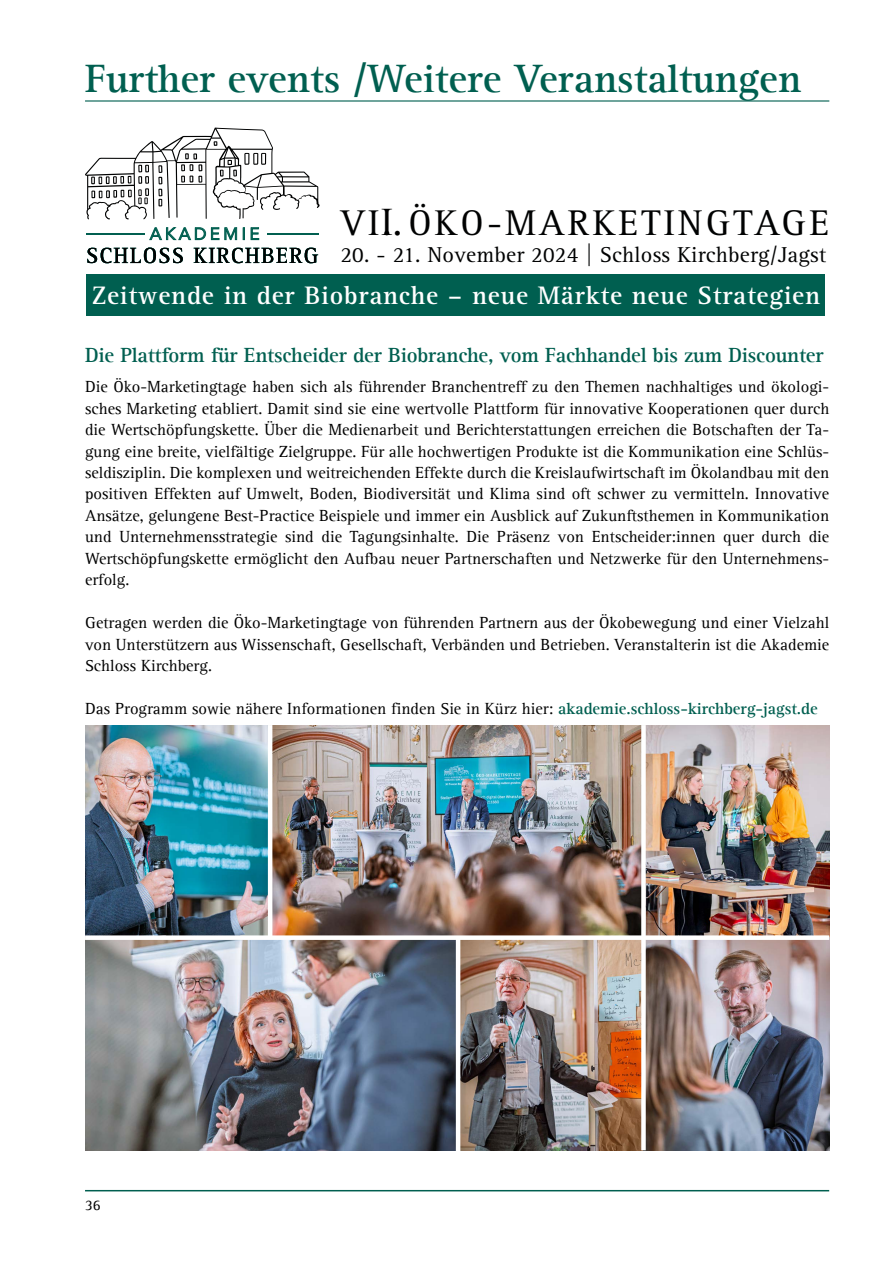
<style>
.page{position:relative;width:893px;height:1263px;background:#fff}
.page>*{position:absolute;margin:0;border:0;box-sizing:border-box;transform-origin:0 0}
.t1{font:700 40.5px "Agfa Rotis Serif";color:#005f50}
.t2{font:39px "Agfa Rotis Serif";color:#000}
.t3{font:36.9px "Agfa Rotis Serif";letter-spacing:.085em;color:#010202}
.t4{font:700 26.1px "Agfa Rotis Serif";letter-spacing:.03em;color:#fff}
.t5{font:22.35px "Agfa Rotis Serif";letter-spacing:.01em;color:#010202}
.t6{font:700 21px "Agfa Rotis Serif";letter-spacing:-.01em;color:#005f50}
.t7{font:16.95px "Avenir LT Std";letter-spacing:.2em;color:#015f50}
.t8{font:16.5px/21.5px "Agfa Rotis Serif";color:#000;text-align:justify}
.t9{font:15px "Agfa Rotis Serif";color:#000}
.s1{font-weight:700;color:#005f50}
</style>
<div class="page">
<hr style="left:85px;top:1190px;width:744px;height:1px;background:#005f50">
<hr style="left:85px;top:100px;width:744px;height:2px;background:#005f50">
<div style="left:86px;top:274px;width:739px;height:42px;background:#005f50"></div>
<svg style="left:85px;top:128px;width:235px;height:91px"></svg>
<svg style="left:87px;top:247px;width:96px;height:16px"></svg>
<svg style="left:194px;top:248px;width:124px;height:15px"></svg>
<hr style="left:87px;top:233px;width:58px;height:1px;background:#015f50">
<hr style="left:267px;top:233px;width:52px;height:1px;background:#015f50">
<img style="left:85px;top:725px;width:744px;height:425px">
<div style="left:85px;top:935px;width:744px;height:5px;background:#fff"></div>
<div style="left:641px;top:938px;width:5px;height:212px;background:#fff"></div>
<hr style="left:456px;top:938px;width:4px;height:213px;background:#fff">
<hr style="left:268px;top:725px;width:4px;height:213px;background:#fff">
<div style="left:641px;top:725px;width:5px;height:213px;background:#fff"></div>
<h1 class="t1" style="left:85px;top:54px;width:718px">Further events /Weitere Veranstaltungen</h1>
<p class="t7" style="left:150px;top:224px;width:111px">AKADEMIE</p>
<h3 class="t3" style="left:340px;top:200px;width:490px">VI. ÖKO-MARKETINGTAGE</h3>
<h3 class="t5" style="left:340px;top:241px;width:487px">20. - 21. November 2024 | Schloss Kirchberg/Jagst</h3>
<h2 class="t2" style="left:381px;top:199px;width:22px">I.</h2>
<h3 class="t4" style="left:92px;top:279px;width:730px">Zeitwende in der Biobranche – neue Märkte neue Strategien</h3>
<p class="t6" style="left:85px;top:343px;width:740px">Die Plattform für Entscheider der Biobranche, vom Fachhandel bis zum Discounter</p>
<p class="t8" style="left:85px;top:376px;width:746px">Die Öko-Marketingtage haben sich als führender Branchentreff zu den Themen nachhaltiges und ökologi&shy;sches Marketing etabliert. Damit sind sie eine wertvolle Plattform für innovative Kooperationen quer durch die Wertschöpfungskette. Über die Medienarbeit und Berichterstattungen erreichen die Botschaften der Ta&shy;gung eine breite, vielfältige Zielgruppe. Für alle hochwertigen Produkte ist die Kommunikation eine Schlüs&shy;seldisziplin. Die komplexen und weitreichenden Effekte durch die Kreislaufwirtschaft im Ökolandbau mit den positiven Effekten auf Umwelt, Boden, Biodiversität und Klima sind oft schwer zu vermitteln. Innovative Ansätze, gelungene Best-Practice Beispiele und immer ein Ausblick auf Zukunftsthemen in Kommunikation und Unternehmensstrategie sind die Tagungsinhalte. Die Präsenz von Entscheider:innen quer durch die Wertschöpfungskette ermöglicht den Aufbau neuer Partnerschaften und Netzwerke für den Unternehmens&shy;erfolg.</p>
<p class="t8" style="left:85px;top:612px;width:746px">Getragen werden die Öko-Marketingtage von führenden Partnern aus der Ökobewegung und einer Vielzahl von Unterstützern aus Wissenschaft, Gesellschaft, Verbänden und Betrieben. Veranstalterin ist die Akademie Schloss Kirchberg.</p>
<p class="t8" style="left:85px;top:698px;width:734px">Das Programm sowie nähere Informationen finden Sie in Kürz hier: <span class="s1">akademie.schloss-kirchberg-jagst.de</span></p>
<p class="t9" style="left:85px;top:1195px;width:17px">36</p>
</div>
